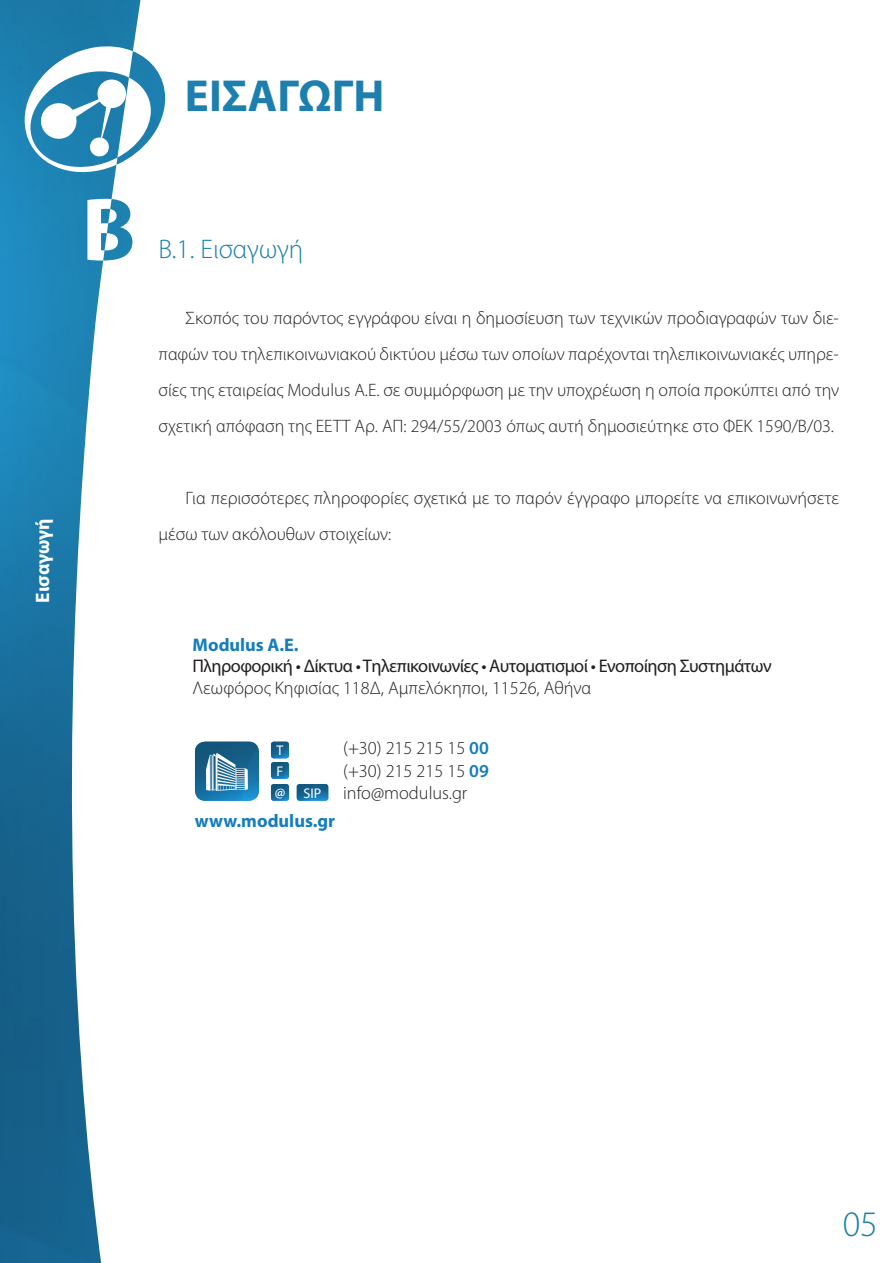
<style>
.page{position:relative;width:893px;height:1263px;background:#fff}
.page>*{position:absolute;margin:0;border:0;box-sizing:border-box;transform-origin:0 0}
.t1{font:700 45px "Myriad Pro";color:#1d7fad}
.t2{font:300 36px "Myriad Pro";color:#1c7fad}
.t3{font:300 27px "Myriad Pro";color:#1c7fad}
.t4{font:700 19.5px "Myriad Pro";color:#fff}
.t5{font:300 18.3px "Myriad Pro";color:#231f20}
.t6{font:18.3px "Myriad Pro";letter-spacing:-.03em;color:#231f20}
.t7{font:700 18.3px "Myriad Pro";color:#147dba}
.t8{font:300 18px/36px "Myriad Pro";color:#231f20;text-align:justify}
.t9{font:14.1px "Myriad Pro";color:#fff}
.t10{font:600 14.1px "Myriad Pro";color:#fff}
.s1{font-weight:600;color:#147dba}
</style>
<div class="page">
<img style="left:0;top:0;width:165px;height:1263px">
<img style="left:271px;top:742px;width:18px;height:16px">
<img style="left:271px;top:762px;width:18px;height:17px">
<img style="left:271px;top:784px;width:18px;height:17px">
<img style="left:297px;top:784px;width:31px;height:17px">
<img style="left:195px;top:742px;width:64px;height:59px">
<svg style="left:206px;top:752px;width:42px;height:39px;background:#72a1bb"></svg>
<p class="t4" style="left:30px;top:603px;width:86px;rotate:-90deg">Εισαγωγή</p>
<p class="t1" style="left:185px;top:67px;width:201px">ΕΙΣΑΓΩΓΗ</p>
<p class="t3" style="left:159px;top:233px;width:146px">Β.1. Εισαγωγή</p>
<p class="t8" style="left:159px;top:300px;width:682px;text-indent:27px">Σκοπός του παρόντος εγγράφου είναι η δημοσίευση των τεχνικών προδιαγραφών των διε&shy;παφών του τηλεπικοινωνιακού δικτύου μέσω των οποίων παρέχονται τηλεπικοινωνιακές υπηρε&shy;σίες της εταιρείας Modulus Α.Ε. σε συμμόρφωση με την υποχρέωση η οποία προκύπτει από την σχετική απόφαση της ΕΕΤΤ Αρ. ΑΠ: 294/55/2003 όπως αυτή δημοσιεύτηκε στο ΦΕΚ 1590/Β/03.</p>
<p class="t8" style="left:159px;top:480px;width:682px;text-indent:27px">Για περισσότερες πληροφορίες σχετικά με το παρόν έγγραφο μπορείτε να επικοινωνήσετε μέσω των ακόλουθων στοιχείων:</p>
<p class="t7" style="left:193px;top:632px;width:108px">Modulus Α.Ε.</p>
<p class="t6" style="left:193px;top:655px;width:580px">Πληροφορική • Δίκτυα • Τηλεπικοινωνίες • Αυτοματισμοί • Ενοποίηση Συστημάτων</p>
<p class="t5" style="left:193px;top:677px;width:400px">Λεωφόρος Κηφισίας 118Δ, Αμπελόκηποι, 11526, Αθήνα</p>
<p class="t9" style="left:276px;top:742px;width:8px">T</p>
<p class="t9" style="left:277px;top:762px;width:8px">F</p>
<p class="t10" style="left:275px;top:783px;width:12px">@</p>
<p class="t9" style="left:304px;top:784px;width:19px">SIP</p>
<p class="t7" style="left:195px;top:808px;width:142px">www.modulus.gr</p>
<p class="t5" style="left:343px;top:737px;width:147px">(+30) 215 215 15 <span class="s1">00</span></p>
<p class="t5" style="left:343px;top:760px;width:147px">(+30) 215 215 15 <span class="s1">09</span></p>
<p class="t5" style="left:343px;top:782px;width:126px">info@modulus.gr</p>
<p class="t2" style="left:843px;top:1202px;width:37px">05</p>
</div>
